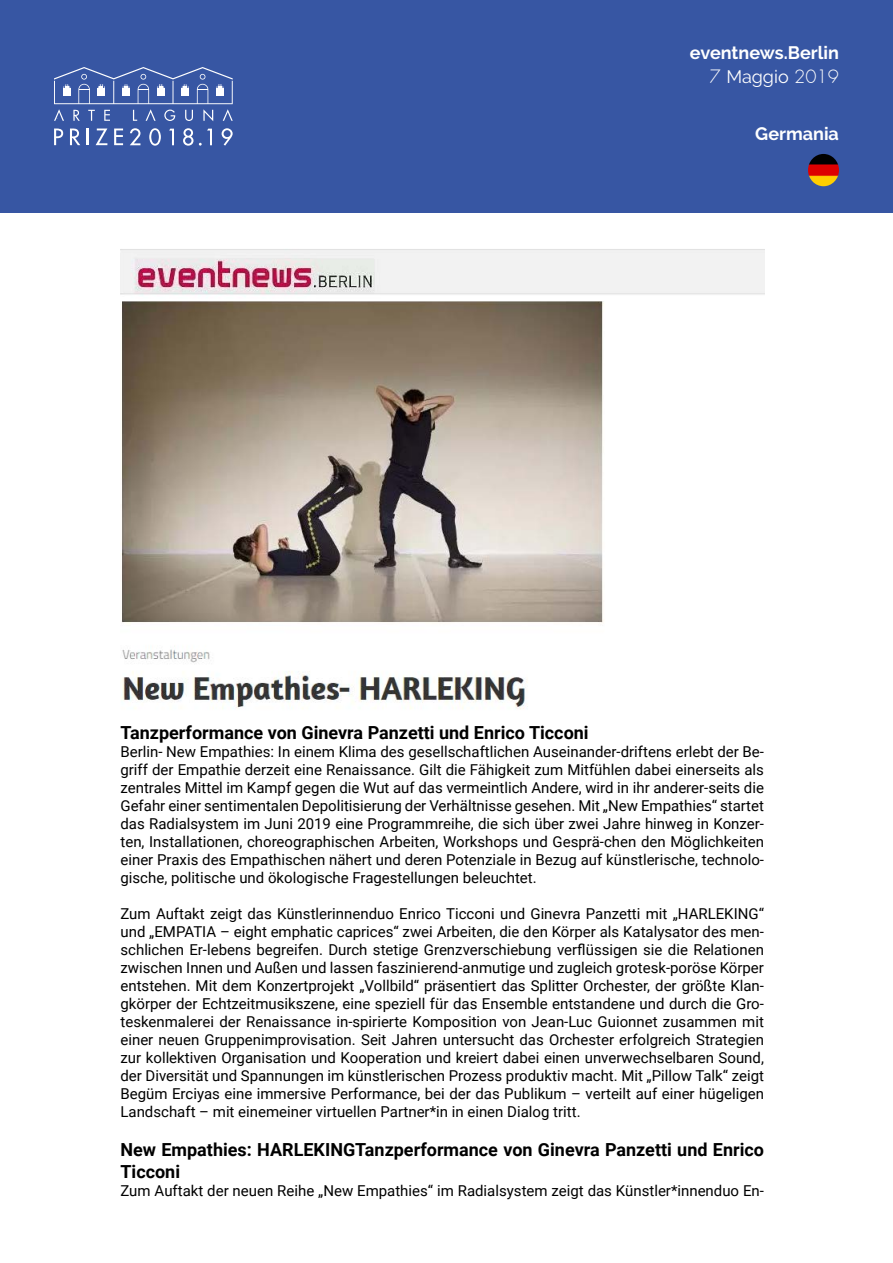
<style>
.page{position:relative;width:893px;height:1263px;background:#fff}
.page>*{position:absolute;margin:0;border:0;box-sizing:border-box;transform-origin:0 0}
.t1{font:700 18px/21.6px "Roboto";color:#000}
.t2{font:700 18px/24px "Raleway";color:#fff;text-align:right}
.t3{font:15px/18px "Roboto";color:#000;text-align:justify}
.s1{font-family:"Futura";font-weight:300}
.s2{font-weight:400}
</style>
<div class="page">
<div style="left:0;top:0;width:893px;height:213px;background:#3756a3"></div>
<svg style="left:54px;top:67px;width:179px;height:54px"></svg>
<svg style="left:54px;top:129px;width:9px;height:16px"></svg>
<svg style="left:70px;top:129px;width:10px;height:16px"></svg>
<svg style="left:87px;top:129px;width:2px;height:16px"></svg>
<svg style="left:96px;top:129px;width:11px;height:16px"></svg>
<svg style="left:114px;top:129px;width:9px;height:16px"></svg>
<svg style="left:130px;top:128px;width:10px;height:17px"></svg>
<svg style="left:149px;top:128px;width:12px;height:18px"></svg>
<svg style="left:169px;top:129px;width:5px;height:16px"></svg>
<svg style="left:183px;top:128px;width:10px;height:18px"></svg>
<svg style="left:222px;top:128px;width:11px;height:18px"></svg>
<svg style="left:199px;top:129px;width:13px;height:17px"></svg>
<img style="left:808px;top:154px;width:31px;height:32px">
<img style="left:120px;top:249px;width:644px;height:461px">
<p class="t2" style="left:690px;top:41px;width:150px">eventnews.Berlin<br><span class="s1">7</span> <span class="s2">Maggio</span> <span class="s1">2019</span></p>
<p class="t2" style="left:755px;top:122px;width:85px">Germania</p>
<p class="t1" style="left:120px;top:721px;width:470px">Tanzperformance von Ginevra Panzetti und Enrico Ticconi</p>
<p class="t3" style="left:120px;top:742px;width:645px">Berlin- New Empathies: In einem Klima des gesellschaftlichen Auseinander-driftens erlebt der Be&shy;griff der Empathie derzeit eine Renaissance. Gilt die Fähigkeit zum Mitfühlen dabei einerseits als zentrales Mittel im Kampf gegen die Wut auf das vermeintlich Andere, wird in ihr anderer-seits die Gefahr einer sentimentalen Depolitisierung der Verhältnisse gesehen. Mit „New Empathies“ startet das Radialsystem im Juni 2019 eine Programmreihe, die sich über zwei Jahre hinweg in Konzer&shy;ten, Installationen, choreographischen Arbeiten, Workshops und Gesprä-chen den Möglichkeiten einer Praxis des Empathischen nähert und deren Potenziale in Bezug auf künstlerische, technolo&shy;gische, politische und ökologische Fragestellungen beleuchtet.</p>
<p class="t3" style="left:120px;top:904px;width:645px">Zum Auftakt zeigt das Künstlerinnenduo Enrico Ticconi und Ginevra Panzetti mit „HARLEKING“ und „EMPATIA – eight emphatic caprices“ zwei Arbeiten, die den Körper als Katalysator des men&shy;schlichen Er-lebens begreifen. Durch stetige Grenzverschiebung verflüssigen sie die Relationen zwischen Innen und Außen und lassen faszinierend-anmutige und zugleich grotesk-poröse Körper entstehen. Mit dem Konzertprojekt „Vollbild“ präsentiert das Splitter Orchester, der größte Klan&shy;gkörper der Echtzeitmusikszene, eine speziell für das Ensemble entstandene und durch die Gro&shy;teskenmalerei der Renaissance in-spirierte Komposition von Jean-Luc Guionnet zusammen mit einer neuen Gruppenimprovisation. Seit Jahren untersucht das Orchester erfolgreich Strategien zur kollektiven Organisation und Kooperation und kreiert dabei einen unverwechselbaren Sound, der Diversität und Spannungen im künstlerischen Prozess produktiv macht. Mit „Pillow Talk“ zeigt Begüm Erciyas eine immersive Performance, bei der das Publikum – verteilt auf einer hügeligen Landschaft – mit einemeiner virtuellen Partner*in in einen Dialog tritt.</p>
<p class="t1" style="left:120px;top:1138px;width:645px">New Empathies: HARLEKINGTanzperformance von Ginevra Panzetti und Enrico<br>Ticconi</p>
<p class="t3" style="left:120px;top:1181px;width:645px">Zum Auftakt der neuen Reihe „New Empathies“ im Radialsystem zeigt das Künstler*innenduo En-</p>
</div>
